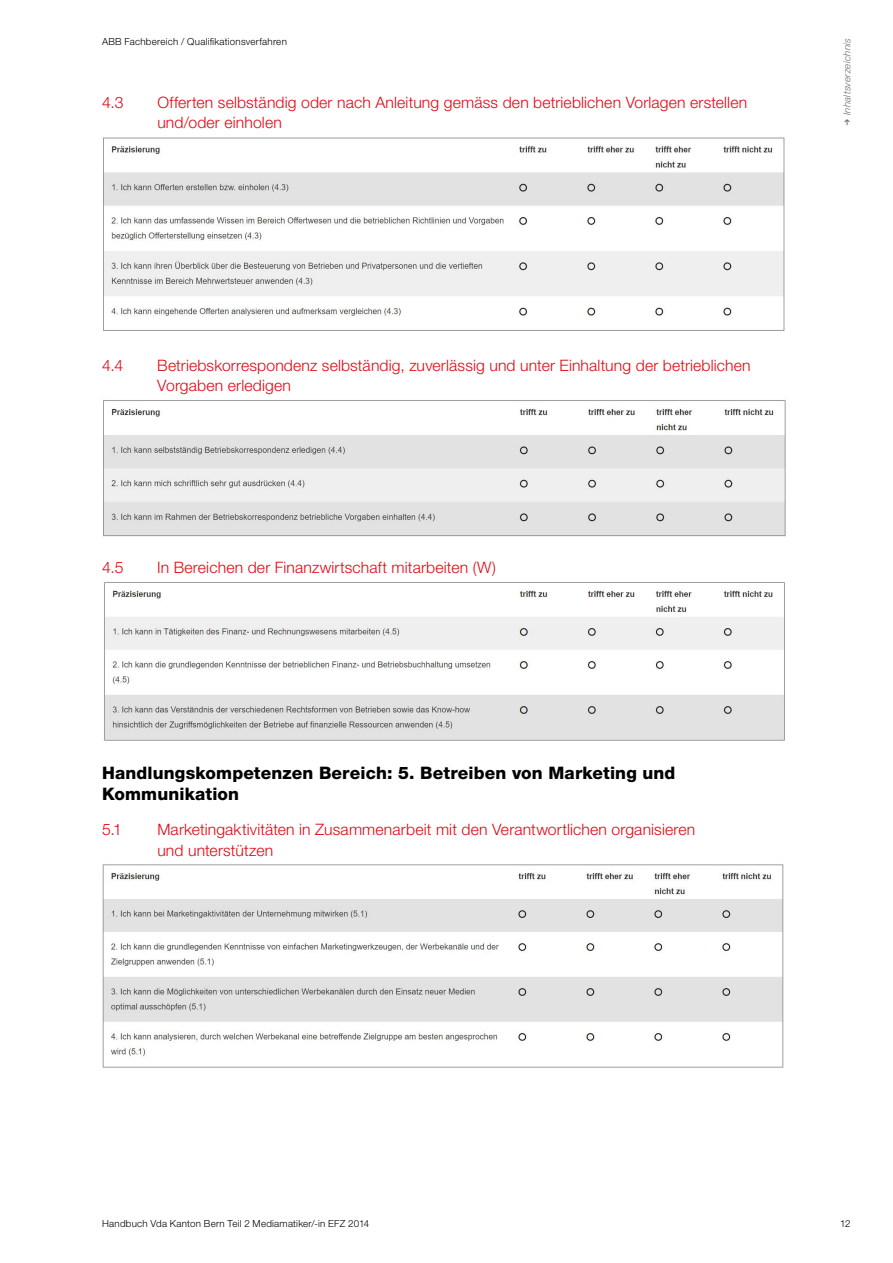
<style>
.page{position:relative;width:893px;height:1263px;background:#fff}
.page>*{position:absolute;margin:0;border:0;box-sizing:border-box;transform-origin:0 0}
.t1{font:800 17.25px/20.2px "Helvetica Neue LT Std";letter-spacing:.01em;color:#000}
.t2{font:300 15.75px/20.2px "Helvetica Neue LT Std";letter-spacing:.01em;color:#e30613}
.t3{font:300 9.75px "Helvetica Neue LT Std";letter-spacing:.025em;color:#000}
.t4{font:italic 300 9.75px "Helvetica Neue LT Std";letter-spacing:.015em;color:#706f6f}
</style>
<div class="page">
<img style="left:103px;top:137px;width:682px;height:194px">
<img style="left:103px;top:400px;width:683px;height:137px">
<img style="left:104px;top:582px;width:681px;height:159px">
<img style="left:102px;top:864px;width:682px;height:204px">
<p class="t3" style="left:102px;top:36px;width:186px">ABB Fachbereich / Qualifikationsverfahren</p>
<p class="t2" style="left:102px;top:92px;width:23px">4.3</p>
<p class="t2" style="left:157px;top:92px;width:591px">Offerten selbständig oder nach Anleitung gemäss den betrieblichen Vorlagen erstellen und/oder einholen</p>
<p class="t2" style="left:102px;top:355px;width:23px">4.4</p>
<p class="t2" style="left:157px;top:355px;width:595px">Betriebskorrespondenz selbständig, zuverlässig und unter Einhaltung der betrieblichen<br>Vorgaben erledigen</p>
<p class="t2" style="left:102px;top:557px;width:23px">4.5</p>
<p class="t2" style="left:157px;top:557px;width:340px">In Bereichen der Finanzwirtschaft mitarbeiten (W)</p>
<p class="t1" style="left:102px;top:763px;width:575px">Handlungskompetenzen Bereich: 5. Betreiben von Marketing und<br>Kommunikation</p>
<p class="t2" style="left:102px;top:819px;width:21px">5.1</p>
<p class="t2" style="left:157px;top:819px;width:539px">Marketingaktivitäten in Zusammenarbeit mit den Verantwortlichen organisieren und unterstützen</p>
<p class="t4" style="left:841px;top:115px;width:79px;rotate:-90deg">Inhaltsverzeichnis</p>
<p class="t3" style="left:102px;top:1218px;width:269px">Handbuch Vda Kanton Bern Teil 2 Mediamatiker/-in EFZ 2014</p>
<p class="t3" style="left:840px;top:1218px;width:12px">12</p>
</div>
